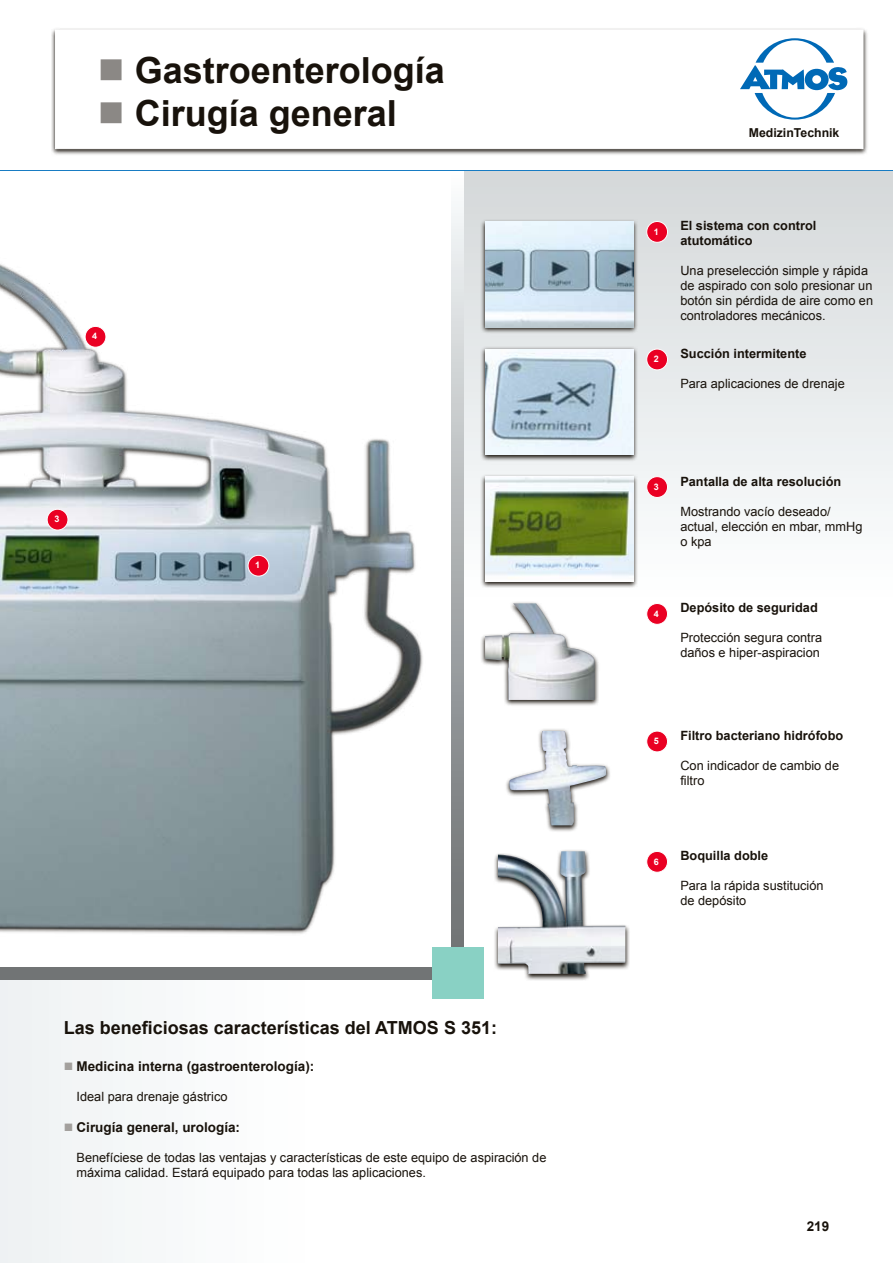
<style>
.page{position:relative;width:893px;height:1263px;background:#fff}
.page>*{position:absolute;margin:0;border:0;box-sizing:border-box;transform-origin:0 0}
.t1{font:700 36px "Arial";color:#18120b}
.t2{font:700 18px "Arial";color:#18120b}
.t3{font:700 13.5px "Arial";color:#18120b}
.t4{font:12.75px/15px "Arial";color:#18120b}
.t5{font:700 12.75px/15px "Arial";color:#18120b}
.t6{font:700 12.3px "Arial";color:#18120b}
.t7{font:700 9px "Arial";color:#fff}
.s1{color:#8b8885}
.s2{color:#a3a09d}
</style>
<div class="page">
<hr style="left:0;top:170px;width:893px;height:2px;background:#006fbd">
<div style="left:0;top:732px;width:893px;height:531px;background:linear-gradient(to right,#f5f7f8,#fff)"></div>
<div style="left:0;top:172px;width:893px;height:560px;background:linear-gradient(to bottom,#d6dadc,#fff)"></div>
<svg style="left:451px;top:172px;width:12px;height:775px"></svg>
<svg style="left:51px;top:28px;width:817px;height:127px"></svg>
<div style="left:55px;top:30px;width:808px;height:119px;background:#fff;border:1px solid #fff"></div>
<div style="left:0;top:172px;width:451px;height:795px;background:#fff"></div>
<svg style="left:0;top:237px;width:458px;height:767px"></svg>
<img style="left:0;top:237px;width:431px;height:707px">
<div style="left:432px;top:947px;width:51px;height:51px;background:#89d1c4"></div>
<svg style="left:480px;top:219px;width:164px;height:121px"></svg>
<img style="left:485px;top:221px;width:148px;height:106px">
<div style="left:647px;top:221px;width:20px;height:21px;background:#ea0023;border-radius:50%"></div>
<div style="left:646px;top:221px;width:22px;height:22px;border:1px solid #fff;border-radius:50%"></div>
<div style="left:248px;top:555px;width:21px;height:21px;background:#ea0023;border-radius:50%"></div>
<div style="left:248px;top:555px;width:21px;height:21px;border:1px solid #fff;border-radius:50%"></div>
<svg style="left:480px;top:346px;width:164px;height:122px"></svg>
<img style="left:485px;top:349px;width:148px;height:106px">
<div style="left:647px;top:349px;width:20px;height:21px;background:#ea0023;border-radius:50%"></div>
<div style="left:646px;top:349px;width:22px;height:21px;border:1px solid #fff;border-radius:50%"></div>
<svg style="left:480px;top:474px;width:164px;height:121px"></svg>
<img style="left:485px;top:477px;width:148px;height:105px">
<div style="left:647px;top:477px;width:20px;height:20px;background:#ea0023;border-radius:50%"></div>
<div style="left:646px;top:476px;width:22px;height:22px;border:1px solid #fff;border-radius:50%"></div>
<div style="left:47px;top:509px;width:21px;height:21px;background:#ea0023;border-radius:50%"></div>
<div style="left:47px;top:509px;width:21px;height:21px;border:1px solid #fff;border-radius:50%"></div>
<svg style="left:480px;top:601px;width:163px;height:112px"></svg>
<img style="left:485px;top:603px;width:110px;height:97px">
<div style="left:647px;top:603px;width:20px;height:21px;background:#ea0023;border-radius:50%"></div>
<div style="left:646px;top:603px;width:22px;height:22px;border:1px solid #fff;border-radius:50%"></div>
<div style="left:85px;top:326px;width:21px;height:21px;background:#ea0023;border-radius:50%"></div>
<div style="left:85px;top:326px;width:21px;height:22px;border:1px solid #fff;border-radius:50%"></div>
<div style="left:505px;top:728px;width:162px;height:110px;background:#fff"></div>
<img style="left:509px;top:731px;width:98px;height:94px">
<div style="left:647px;top:731px;width:20px;height:21px;background:#ea0023;border-radius:50%"></div>
<div style="left:646px;top:731px;width:22px;height:21px;border:1px solid #fff;border-radius:50%"></div>
<svg style="left:493px;top:849px;width:162px;height:141px"></svg>
<img style="left:498px;top:851px;width:127px;height:123px">
<div style="left:647px;top:851px;width:20px;height:21px;background:#ea0023;border-radius:50%"></div>
<div style="left:646px;top:851px;width:22px;height:22px;border:1px solid #fff;border-radius:50%"></div>
<svg style="left:740px;top:38px;width:108px;height:82px"></svg>
<h1 class="t1" style="left:98px;top:47px;width:348px"><span class="s1">■</span> Gastroenterología</h1>
<h1 class="t1" style="left:98px;top:90px;width:300px"><span class="s1">■</span> Cirugía general</h1>
<p class="t7" style="left:92px;top:330px;width:7px">4</p>
<p class="t7" style="left:54px;top:513px;width:7px">3</p>
<p class="t7" style="left:255px;top:559px;width:7px">1</p>
<h2 class="t2" style="left:64px;top:1015px;width:435px">Las beneficiosas características del ATMOS S 351:</h2>
<p class="t3" style="left:64px;top:1057px;width:252px"><span class="s2">■</span> Medicina interna (gastroenterología):</p>
<p class="t4" style="left:77px;top:1089px;width:152px">Ideal para drenaje gástrico</p>
<p class="t3" style="left:64px;top:1118px;width:178px"><span class="s2">■</span> Cirugía general, urología:</p>
<p class="t4" style="left:77px;top:1150px;width:471px">Benefíciese de todas las ventajas y características de este equipo de aspiración de máxima calidad. Estará equipado para todas las aplicaciones.</p>
<p class="t6" style="left:749px;top:125px;width:92px">MedizinTechnik</p>
<p class="t7" style="left:654px;top:225px;width:7px">1</p>
<p class="t7" style="left:654px;top:353px;width:7px">2</p>
<p class="t5" style="left:680px;top:219px;width:138px">El sistema con control atutomático</p>
<p class="t4" style="left:680px;top:264px;width:194px">Una preselección simple y rápida de aspirado con solo presionar un botón sin pérdida de aire como en controladores mecánicos.</p>
<p class="t5" style="left:680px;top:346px;width:128px">Succión intermitente</p>
<p class="t4" style="left:680px;top:376px;width:166px">Para aplicaciones de drenaje</p>
<p class="t7" style="left:654px;top:481px;width:7px">3</p>
<p class="t7" style="left:654px;top:607px;width:7px">4</p>
<p class="t5" style="left:680px;top:474px;width:162px">Pantalla de alta resolución</p>
<p class="t4" style="left:680px;top:504px;width:184px">Mostrando vacío deseado/ actual, elección en mbar, mmHg o kpa</p>
<p class="t5" style="left:680px;top:601px;width:139px">Depósito de seguridad</p>
<p class="t4" style="left:680px;top:630px;width:143px">Protección segura contra daños e hiper-aspiracion</p>
<p class="t7" style="left:654px;top:735px;width:7px">5</p>
<p class="t5" style="left:680px;top:728px;width:164px">Filtro bacteriano hidrófobo</p>
<p class="t4" style="left:680px;top:758px;width:160px">Con indicador de cambio de filtro</p>
<p class="t7" style="left:654px;top:855px;width:7px">6</p>
<p class="t5" style="left:680px;top:849px;width:89px">Boquilla doble</p>
<p class="t4" style="left:680px;top:878px;width:145px">Para la rápida sustitución de depósito</p>
<p class="t3" style="left:807px;top:1217px;width:24px">219</p>
</div>
